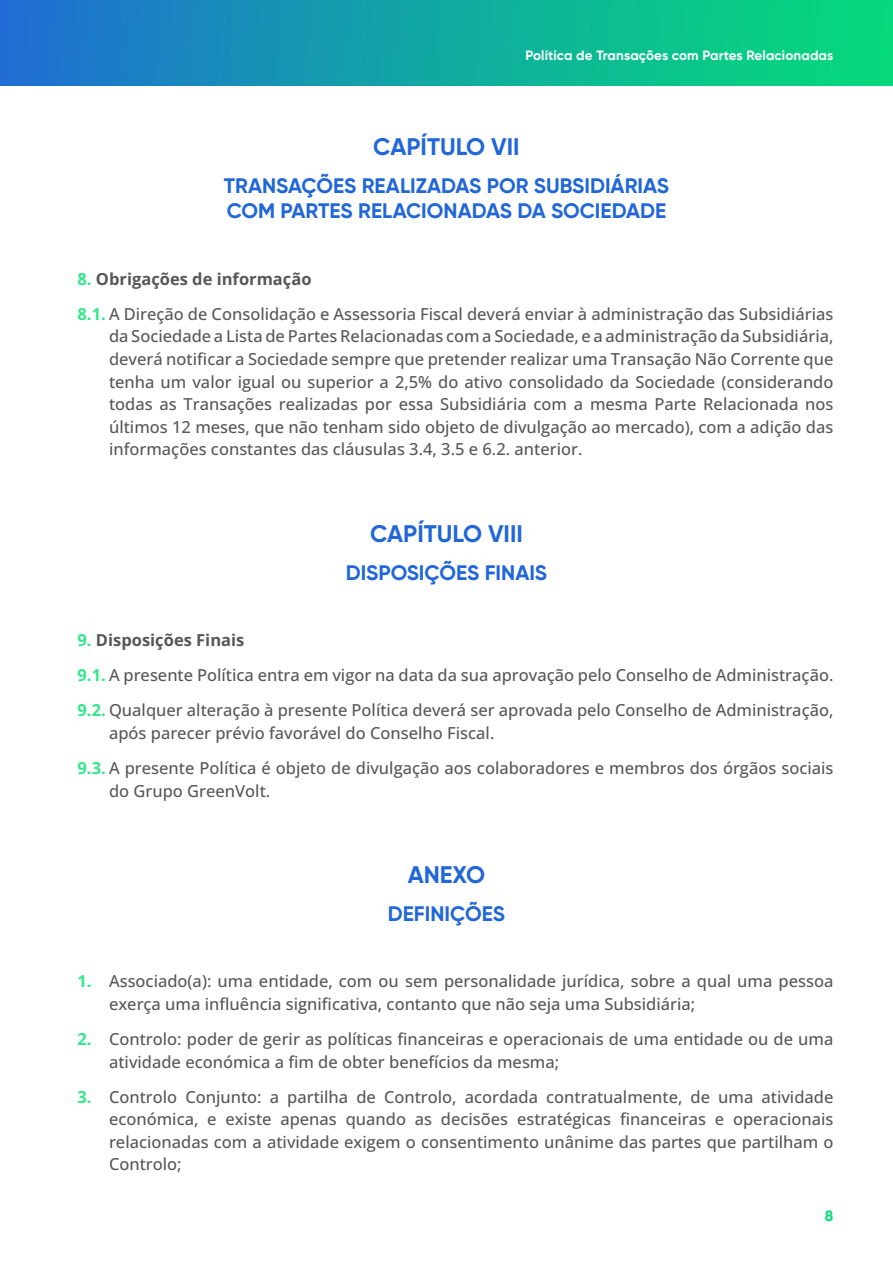
<style>
.page{position:relative;width:893px;height:1263px;background:#fff}
.page>*{position:absolute;margin:0;border:0;box-sizing:border-box;transform-origin:0 0}
.t1{font:700 24px "Gilroy";color:#2167d8}
.t2{font:700 21px/25.2px "Gilroy";color:#2167d8}
.t3{font:500 16.5px/22.5px "Open Sans";color:#575756}
.t4{font:700 15px "Gilroy";color:#05db79}
.t5{font:700 13.5px "Gilroy";letter-spacing:.01em;color:#fff}
.s1{font-weight:700;color:#33e78b}
.s2{font-weight:700}
</style>
<div class="page">
<div style="left:0;top:0;width:893px;height:85px;background:linear-gradient(to right,#1f70d1,#04df76)"></div>
<p class="t5" style="left:525px;top:46px;width:309px">Política de Transações com Partes Relacionadas</p>
<h1 class="t1" style="left:373px;top:132px;width:148px">CAPÍTULO VII</h1>
<p class="t2" style="left:224px;top:173px;width:447px">TRANSAÇÕES REALIZADAS POR SUBSIDIÁRIAS<br>COM PARTES RELACIONADAS DA SOCIEDADE</p>
<p class="t3" style="left:78px;top:261px;width:757px;line-height:35.2px"><span class="s1">8.</span> <span class="s2">Obrigações de informação<br></span><span class="s1">8.1.</span> A Direção de Consolidação e Assessoria Fiscal deverá enviar à administração das Subsidiárias</p>
<p class="t3" style="left:109px;top:325px;width:726px;text-align:justify">da Sociedade a Lista de Partes Relacionadas com a Sociedade, e a administração da Subsidiária, deverá notificar a Sociedade sempre que pretender realizar uma Transação Não Corrente que tenha um valor igual ou superior a 2,5% do ativo consolidado da Sociedade (considerando todas as Transações realizadas por essa Subsidiária com a mesma Parte Relacionada nos últimos 12 meses, que não tenham sido objeto de divulgação ao mercado), com a adição das informações constantes das cláusulas 3.4, 3.5 e 6.2. anterior.</p>
<h1 class="t1" style="left:370px;top:518px;width:154px">CAPÍTULO VIII</h1>
<p class="t2" style="left:346px;top:559px;width:203px">DISPOSIÇÕES FINAIS</p>
<p class="t3" style="left:78px;top:622px;width:757px;line-height:35.2px"><span class="s1">9.</span> <span class="s2">Disposições Finais<br></span><span class="s1">9.1.</span> A presente Política entra em vigor na data da sua aprovação pelo Conselho de Administração.<br><span class="s1">9.2.</span> Qualquer alteração à presente Política deverá ser aprovada pelo Conselho de Administração,</p>
<p class="t3" style="left:78px;top:715px;width:757px;line-height:35.2px;text-indent:31px">após parecer prévio favorável do Conselho Fiscal.<br><span class="s1">9.3.</span> A presente Política é objeto de divulgação aos colaboradores e membros dos órgãos sociais</p>
<p class="t3" style="left:109px;top:779px;width:163px">do Grupo GreenVolt.</p>
<h1 class="t1" style="left:408px;top:860px;width:79px">ANEXO</h1>
<p class="t2" style="left:388px;top:901px;width:119px">DEFINIÇÕES</p>
<p class="t3" style="left:109px;top:970px;width:726px;text-indent:-31px"><span class="s1">1.</span> Associado(a): uma entidade, com ou sem personalidade jurídica, sobre a qual uma pessoa exerça uma influência significativa, contanto que não seja uma Subsidiária;</p>
<p class="t3" style="left:109px;top:1027px;width:726px;text-indent:-31px"><span class="s1">2.</span> Controlo: poder de gerir as políticas financeiras e operacionais de uma entidade ou de uma atividade económica a fim de obter benefícios da mesma;</p>
<p class="t3" style="left:109px;top:1085px;width:726px;text-align:justify;text-indent:-31px"><span class="s1">3.</span> Controlo Conjunto: a partilha de Controlo, acordada contratualmente, de uma atividade económica, e existe apenas quando as decisões estratégicas financeiras e operacionais relacionadas com a atividade exigem o consentimento unânime das partes que partilham o Controlo;</p>
<p class="t4" style="left:825px;top:1206px;width:10px">8</p>
</div>
